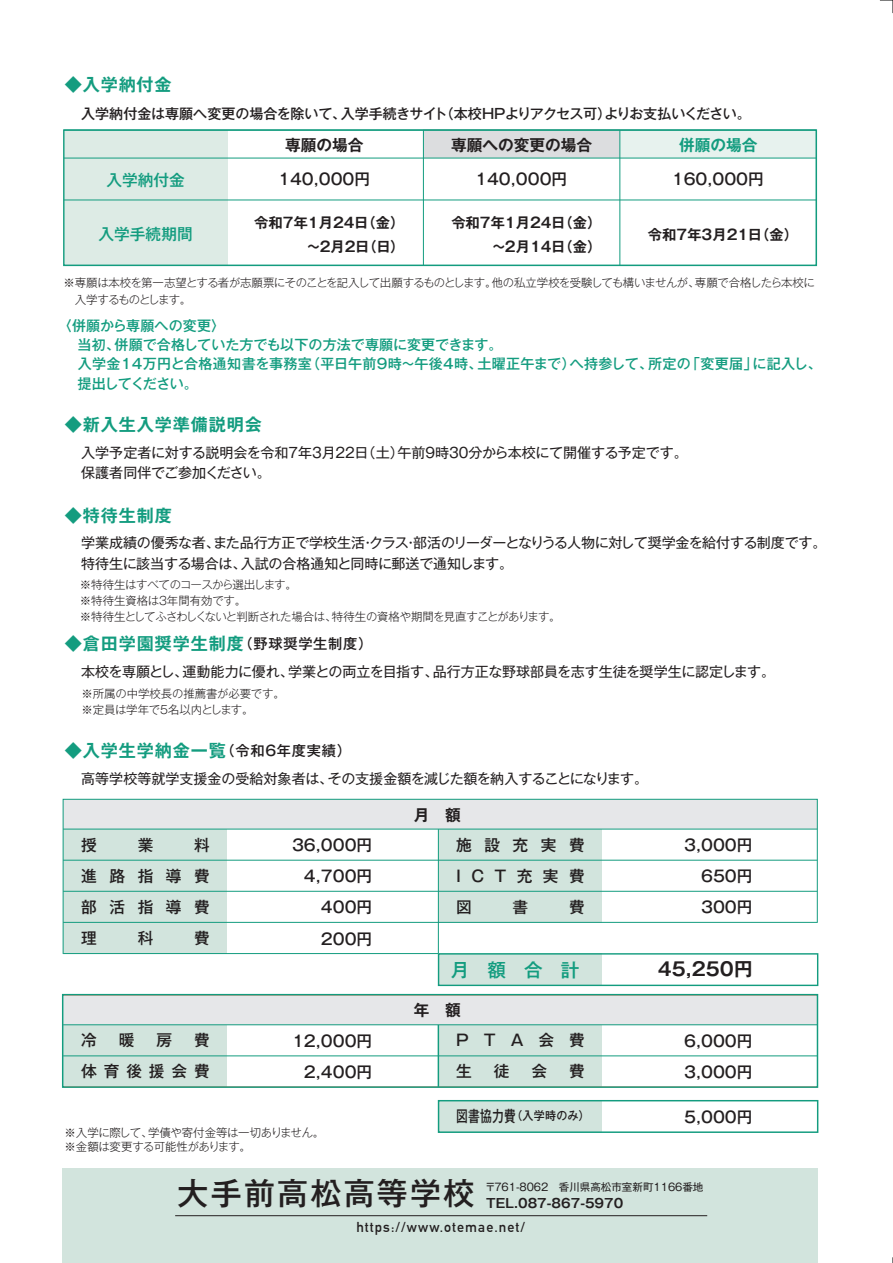
<style>
.page{position:relative;width:893px;height:1263px;background:#fff}
.page>*{position:absolute;margin:0;border:0;box-sizing:border-box;transform-origin:0 0}
.t1{font:500 30.9px "Gothic MB101 Pro";letter-spacing:.075em;color:#231f20}
.t2{font:700 18.6px "Gothic MB101 Pro De";color:#231f20}
.t3{font:500 18.6px "Gothic MB101 Pro";color:#139c7f}
.t4{font:700 17.1px "Gothic MB101 Pro De";letter-spacing:.05em;color:#139c7f}
.t5{font:500 15.75px/31px "Gothic MB101 Pro";color:#231f20;text-align:right}
.t6{font:700 15.75px "Gothic MB101 Pro De";color:#231f20}
.t7{font:500 15.75px "Gothic MB101 Pro";color:#139c7f}
.t8{font:700 15.75px "Gothic MB101 Pro De";color:#139c7f}
.t9{font:700 14.25px/23.7px "Gothic MB101 Pro De";color:#231f20;text-align:right}
.t10{font:14.1px/20.7px "Gothic MB101 Pro";letter-spacing:-.01em;color:#231f20}
.t11{font:500 14.1px/19.2px "Gothic MB101 Pro";letter-spacing:.01em;color:#139c7f}
.t12{font:500 14.1px "Gothic MB101 Pro";letter-spacing:-.01em;color:#231f20}
.t13{font:700 14.1px "DIN Alternate";letter-spacing:.075em;color:#231f20}
.t14{font:700 12.6px "Gothic MB101 Pro De";color:#231f20}
.t15{font:500 11.7px "Gothic MB101 Pro";letter-spacing:.025em;color:#231f20;scale:.93 1}
.t16{font:300 11.4px/16.2px "Gothic MB101 Pro";letter-spacing:-.03em;color:#231f20}
.t17{font:300 11.4px/17.1px "Gothic MB101 Pro";letter-spacing:-.055em;color:#231f20}
.t18{font:10.5px "Gothic MB101 Pro";color:#231f20}
.s1{font-family:"Gothic MB101 Pro";font-weight:500;font-size:14.25px;color:#231f20}
.s2{font-size:15.75px}
</style>
<div class="page">
<svg style="left:880px;top:0;width:13px;height:13px"></svg>
<div style="left:620px;top:130px;width:197px;height:28px;background:#e7f2ee"></div>
<div style="left:423px;top:130px;width:197px;height:28px;background:#dcdddf"></div>
<div style="left:64px;top:130px;width:163px;height:136px;background:#ddebe5"></div>
<hr style="left:816px;top:130px;width:1px;height:135px;background:#139c7f">
<hr style="left:619px;top:130px;width:1px;height:135px;background:#139c7f">
<hr style="left:423px;top:130px;width:1px;height:135px;background:#139c7f">
<hr style="left:64px;top:265px;width:752px;height:1px;background:#139c7f">
<hr style="left:64px;top:200px;width:752px;height:1px;background:#139c7f">
<hr style="left:64px;top:158px;width:752px;height:1px;background:#139c7f">
<hr style="left:64px;top:130px;width:752px;height:1px;background:#139c7f">
<div style="left:62px;top:1168px;width:756px;height:95px;background:#d2e4dd"></div>
<hr style="left:175px;top:1215px;width:532px;height:1px;background:#231f20">
<svg style="left:62px;top:798px;width:756px;height:157px"></svg>
<hr style="left:63px;top:953px;width:376px;height:1px;background:#139c7f">
<hr style="left:63px;top:922px;width:754px;height:1px;background:#139c7f">
<hr style="left:63px;top:891px;width:754px;height:1px;background:#139c7f">
<hr style="left:63px;top:860px;width:754px;height:1px;background:#139c7f">
<hr style="left:63px;top:829px;width:754px;height:1px;background:#139c7f">
<hr style="left:438px;top:829px;width:1px;height:124px;background:#139c7f">
<div style="left:439px;top:954px;width:163px;height:32px;background:#d2e4dd"></div>
<div style="left:438px;top:953px;width:380px;height:33px;border:1px solid #139c7f"></div>
<div style="left:438px;top:995px;width:163px;height:92px;background:#d2e4dd"></div>
<div style="left:63px;top:995px;width:164px;height:92px;background:#d2e4dd"></div>
<div style="left:63px;top:995px;width:754px;height:30px;background:#e6e7e9"></div>
<hr style="left:63px;top:1055px;width:754px;height:1px;background:#139c7f">
<hr style="left:63px;top:1024px;width:754px;height:1px;background:#139c7f">
<hr style="left:438px;top:1025px;width:1px;height:62px;background:#139c7f">
<div style="left:439px;top:1100px;width:163px;height:32px;background:#d2e4dd"></div>
<div style="left:438px;top:1100px;width:380px;height:33px;border:1px solid #139c7f"></div>
<div style="left:62px;top:994px;width:756px;height:94px;border:1px solid #139c7f"></div>
<p class="t4" style="left:65px;top:71px;width:109px">◆入学納付金</p>
<p class="t12" style="left:81px;top:102px;width:671px">入学納付金は専願へ変更の場合を除いて、入学手続きサイト（本校HPよりアクセス可）よりお支払いください。</p>
<p class="t6" style="left:285px;top:132px;width:80px">専願の場合</p>
<p class="t6" style="left:451px;top:132px;width:143px">専願への変更の場合</p>
<p class="t8" style="left:679px;top:132px;width:80px">併願の場合</p>
<p class="t5" style="left:672px;top:162px;width:94px">160,000円</p>
<p class="t5" style="left:278px;top:162px;width:94px">140,000円</p>
<p class="t5" style="left:475px;top:162px;width:94px">140,000円</p>
<p class="t7" style="left:106px;top:167px;width:80px">入学納付金</p>
<p class="t7" style="left:99px;top:221px;width:96px">入学手続期間</p>
<p class="t9" style="left:254px;top:209px;width:152px">令和7年1月24日（金）～2月2日（日）</p>
<p class="t9" style="left:451px;top:209px;width:152px">令和7年1月24日（金）～2月14日（金）</p>
<p class="t9" style="left:648px;top:221px;width:152px">令和7年3月21日（金）</p>
<p class="t17" style="left:63px;top:272px;width:753px">※専願は本校を第一志望とする者が志願票にそのことを記入して出願するものとします。他の私立学校を受験しても構いませんが、専願で合格したら本校に　入学するものとします。</p>
<p class="t11" style="left:63px;top:314px;width:760px;text-indent:-6px">〈併願から専願への変更〉<br>　当初、併願で合格していた方でも以下の方法で専願に変更できます。<br>　入学金14万円と合格通知書を事務室（平日午前9時～午後4時、土曜正午まで）へ持参して、所定の「変更届」に記入し、　提出してください。</p>
<p class="t4" style="left:65px;top:410px;width:198px">◆新入生入学準備説明会</p>
<p class="t10" style="left:81px;top:440px;width:608px">入学予定者に対する説明会を令和7年3月22日（土）午前9時30分から本校にて開催する予定です。保護者同伴でご参加ください。</p>
<p class="t4" style="left:65px;top:501px;width:109px">◆特待生制度</p>
<p class="t10" style="left:81px;top:531px;width:747px">学業成績の優秀な者、また品行方正で学校生活・クラス・部活のリーダーとなりうる人物に対して奨学金を給付する制度です。特待生に該当する場合は、入試の合格通知と同時に郵送で通知します。</p>
<p class="t16" style="left:80px;top:574px;width:482px">※特待生はすべてのコースから選出します。<br>※特待生資格は3年間有効です。<br>※特待生としてふさわしくないと判断された場合は、特待生の資格や期間を見直すことがあります。</p>
<p class="t4" style="left:65px;top:630px;width:309px">◆倉田学園奨学生制度<span class="s1">（野球奨学生制度）</span></p>
<p class="t10" style="left:81px;top:659px;width:695px">本校を専願とし、運動能力に優れ、学業との両立を目指す、品行方正な野球部員を志す生徒を奨学生に認定します。</p>
<p class="t16" style="left:81px;top:684px;width:205px">※所属の中学校長の推薦書が必要です。※定員は学年で5名以内とします。</p>
<p class="t4" style="left:65px;top:736px;width:288px">◆入学生学納金一覧<span class="s1">（令和6年度実績）</span></p>
<p class="t10" style="left:81px;top:766px;width:568px">高等学校等就学支援金の受給対象者は、その支援金額を減じた額を納入することになります。</p>
<p class="t5" style="left:81px;top:827px;width:130px;text-align:justify;text-indent:113px">料進路指導費部活指導費理</p>
<p class="t5" style="left:81px;top:827px;width:17px">授</p>
<p class="t5" style="left:138px;top:827px;width:17px">業</p>
<p class="t5" style="left:138px;top:920px;width:17px">科</p>
<p class="t5" style="left:194px;top:920px;width:17px">費</p>
<p class="t6" style="left:414px;top:802px;width:49px">月　額</p>
<p class="t5" style="left:456px;top:827px;width:130px;text-align:justify">施設充実費ICT充実費図</p>
<p class="t5" style="left:292px;top:828px;width:82px">36,000円<br>4,700円<br>400円<br>200円</p>
<p class="t5" style="left:701px;top:828px;width:53px;text-align:justify;text-indent:-17px">3,000円650円300円</p>
<p class="t5" style="left:513px;top:889px;width:17px">書</p>
<p class="t5" style="left:569px;top:889px;width:17px">費</p>
<h2 class="t3" style="left:451px;top:954px;width:130px">月額合計</h2>
<h2 class="t2" style="left:658px;top:954px;width:96px">45,250円</h2>
<p class="t6" style="left:414px;top:997px;width:49px">年　額</p>
<p class="t5" style="left:81px;top:1023px;width:130px">費<br>体育後援会費</p>
<p class="t5" style="left:456px;top:1023px;width:130px;text-align:left">PTA会費生</p>
<p class="t5" style="left:81px;top:1023px;width:17px">冷</p>
<p class="t5" style="left:119px;top:1023px;width:17px">暖</p>
<p class="t5" style="left:157px;top:1023px;width:17px">房</p>
<p class="t5" style="left:292px;top:1023px;width:82px">12,000円<br>2,400円</p>
<p class="t5" style="left:684px;top:1023px;width:70px;text-align:left">6,000円<br>3,000円</p>
<p class="t5" style="left:494px;top:1054px;width:17px">徒</p>
<p class="t5" style="left:531px;top:1054px;width:17px">会</p>
<p class="t5" style="left:569px;top:1054px;width:17px">費</p>
<p class="t15" style="left:456px;top:1106px;width:145px"><span class="s2">図書協力費</span>（入学時のみ）</p>
<p class="t5" style="left:684px;top:1100px;width:70px">5,000円</p>
<p class="t16" style="left:65px;top:1123px;width:261px;line-height:14.9px">※入学に際して、学債や寄付金等は一切ありません。※金額は変更する可能性があります。</p>
<h1 class="t1" style="left:178px;top:1168px;width:298px">大手前高松高等学校</h1>
<p class="t18" style="left:485px;top:1178px;width:220px">〒761-8062　香川県高松市室新町1166番地</p>
<p class="t14" style="left:486px;top:1193px;width:139px">TEL.087-867-5970</p>
<p class="t13" style="left:356px;top:1216px;width:170px">https://www.otemae.net/</p>
</div>
